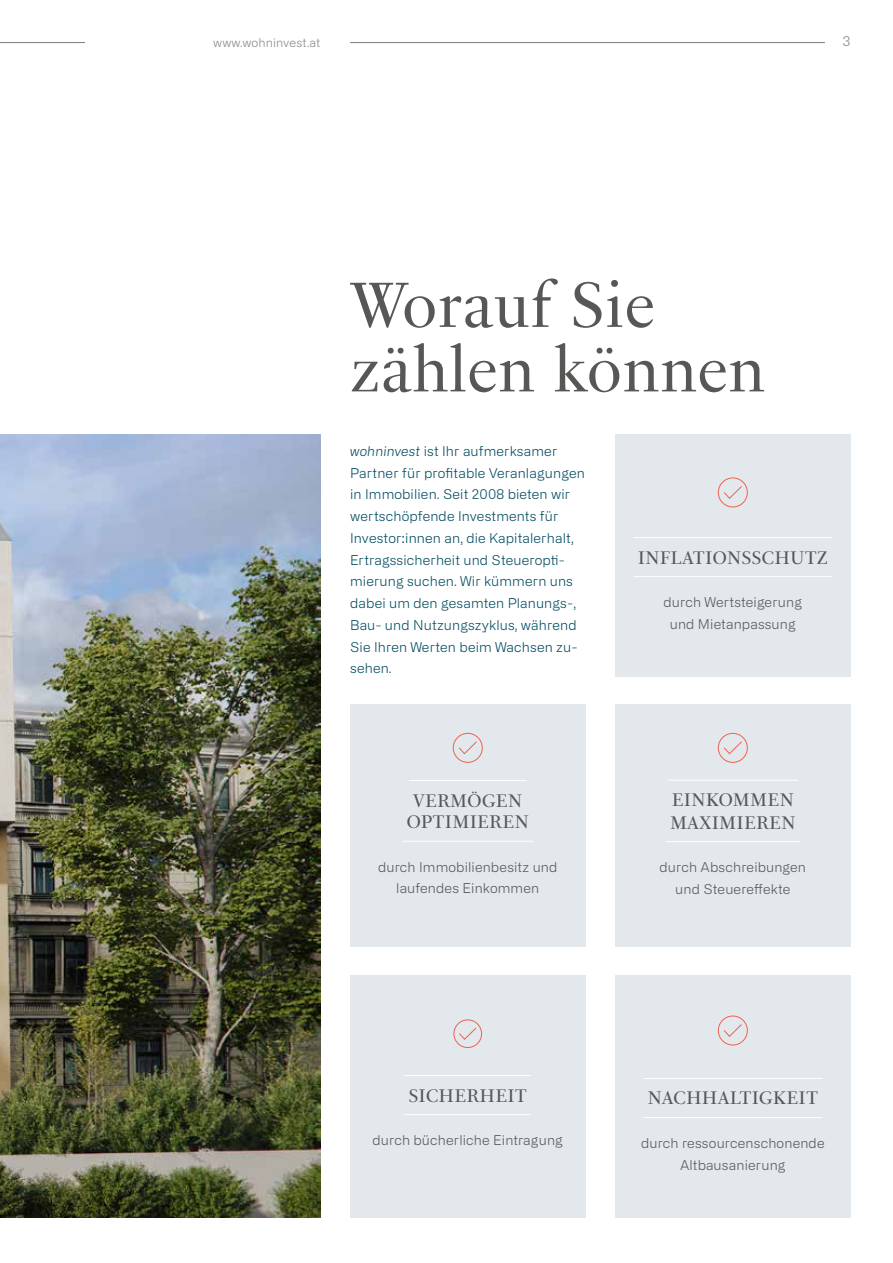
<style>
.page{position:relative;width:893px;height:1263px;background:#fff}
.page>*{position:absolute;margin:0;border:0;box-sizing:border-box;transform-origin:0 0}
.t1{font:63px/64.5px "PS Fournier Pro";letter-spacing:.01em;color:#575756}
.t2{font:18px/21.6px "PS Fournier Pro";letter-spacing:.01em;color:#575756;text-align:center}
.t3{font:300 13.5px/21.8px "Alliance No.2";letter-spacing:.01em;color:#004b60}
.t4{font:300 13.5px/21.8px "Alliance No.2";letter-spacing:.01em;color:#575756;text-align:center}
.t5{font:300 13.5px "Alliance No.2";color:#878787}
.t6{font:300 12px "Alliance No.2";letter-spacing:.01em;color:#878787}
.s1{font-style:italic}
</style>
<div class="page">
<hr style="left:0;top:42px;width:85px;height:1px;background:#878787">
<hr style="left:350px;top:42px;width:475px;height:1px;background:#878787">
<div style="left:350px;top:705px;width:235px;height:242px;background:#e3e8ed"></div>
<hr style="left:409px;top:780px;width:117px;height:1px;background:#fff">
<hr style="left:403px;top:841px;width:130px;height:1px;background:#fff">
<div style="left:453px;top:733px;width:30px;height:30px;border:1px solid #ec6351;border-radius:50%"></div>
<svg style="left:458px;top:741px;width:19px;height:14px"></svg>
<div style="left:615px;top:705px;width:235px;height:242px;background:#e3e8ed"></div>
<hr style="left:667px;top:780px;width:131px;height:1px;background:#fff">
<hr style="left:666px;top:841px;width:134px;height:1px;background:#fff">
<div style="left:718px;top:733px;width:30px;height:30px;border:1px solid #ec6351;border-radius:50%"></div>
<svg style="left:724px;top:741px;width:18px;height:14px"></svg>
<div style="left:615px;top:434px;width:235px;height:242px;background:#e3e8ed"></div>
<div style="left:718px;top:478px;width:30px;height:29px;border:1px solid #ec6351;border-radius:50%"></div>
<svg style="left:723px;top:486px;width:19px;height:13px"></svg>
<hr style="left:634px;top:537px;width:198px;height:1px;background:#fff">
<hr style="left:634px;top:576px;width:198px;height:1px;background:#fff">
<div style="left:350px;top:975px;width:235px;height:242px;background:#e3e8ed"></div>
<div style="left:454px;top:1019px;width:28px;height:29px;border:1px solid #ec6351;border-radius:50%"></div>
<svg style="left:459px;top:1027px;width:18px;height:13px"></svg>
<hr style="left:404px;top:1075px;width:127px;height:1px;background:#fff">
<hr style="left:404px;top:1114px;width:127px;height:1px;background:#fff">
<div style="left:615px;top:975px;width:235px;height:242px;background:#e3e8ed"></div>
<div style="left:718px;top:1016px;width:30px;height:29px;border:1px solid #ec6351;border-radius:50%"></div>
<svg style="left:723px;top:1024px;width:19px;height:13px"></svg>
<hr style="left:643px;top:1078px;width:179px;height:1px;background:#fff">
<hr style="left:643px;top:1117px;width:179px;height:1px;background:#fff">
<img style="left:0;top:434px;width:320px;height:783px">
<p class="t6" style="left:213px;top:35px;width:109px">www.wohninvest.at</p>
<p class="t5" style="left:842px;top:33px;width:10px">3</p>
<h1 class="t1" style="left:350px;top:269px;width:416px">Worauf Sie zählen können</h1>
<p class="t3" style="left:350px;top:440px;width:236px"><span class="s1">wohninvest</span> ist Ihr aufmerksamer<br>Partner für profitable Veranlagungen in Immobilien. Seit 2008 bieten wir wertschöpfende Investments für<br>Investor:innen an, die Kapitalerhalt,<br>Ertragssicherheit und Steueropti&shy;mierung suchen. Wir kümmern uns dabei um den gesamten Planungs-,<br>Bau- und Nutzungszyklus, während<br>Sie Ihren Werten beim Wachsen zu&shy;sehen.</p>
<h2 class="t2" style="left:407px;top:788px;width:124px">VERMÖGEN<br>OPTIMIEREN</h2>
<p class="t4" style="left:378px;top:856px;width:181px">durch Immobilienbesitz und laufendes Einkommen</p>
<h2 class="t2" style="left:638px;top:545px;width:192px">INFLATIONSSCHUTZ</h2>
<p class="t4" style="left:664px;top:591px;width:140px">durch Wertsteigerung und Mietanpassung</p>
<h2 class="t2" style="left:670px;top:787px;width:127px;line-height:22.5px;text-align:left">EINKOMMEN<br>MAXIMIEREN</h2>
<p class="t4" style="left:660px;top:856px;width:148px">durch Abschreibungen und Steuereffekte</p>
<h2 class="t2" style="left:408px;top:1083px;width:120px">SICHERHEIT</h2>
<p class="t4" style="left:372px;top:1129px;width:192px">durch bücherliche Eintragung</p>
<h2 class="t2" style="left:647px;top:1086px;width:172px">NACHHALTIGKEIT</h2>
<p class="t4" style="left:641px;top:1132px;width:185px">durch ressourcenschonende<br>Altbausanierung</p>
</div>
